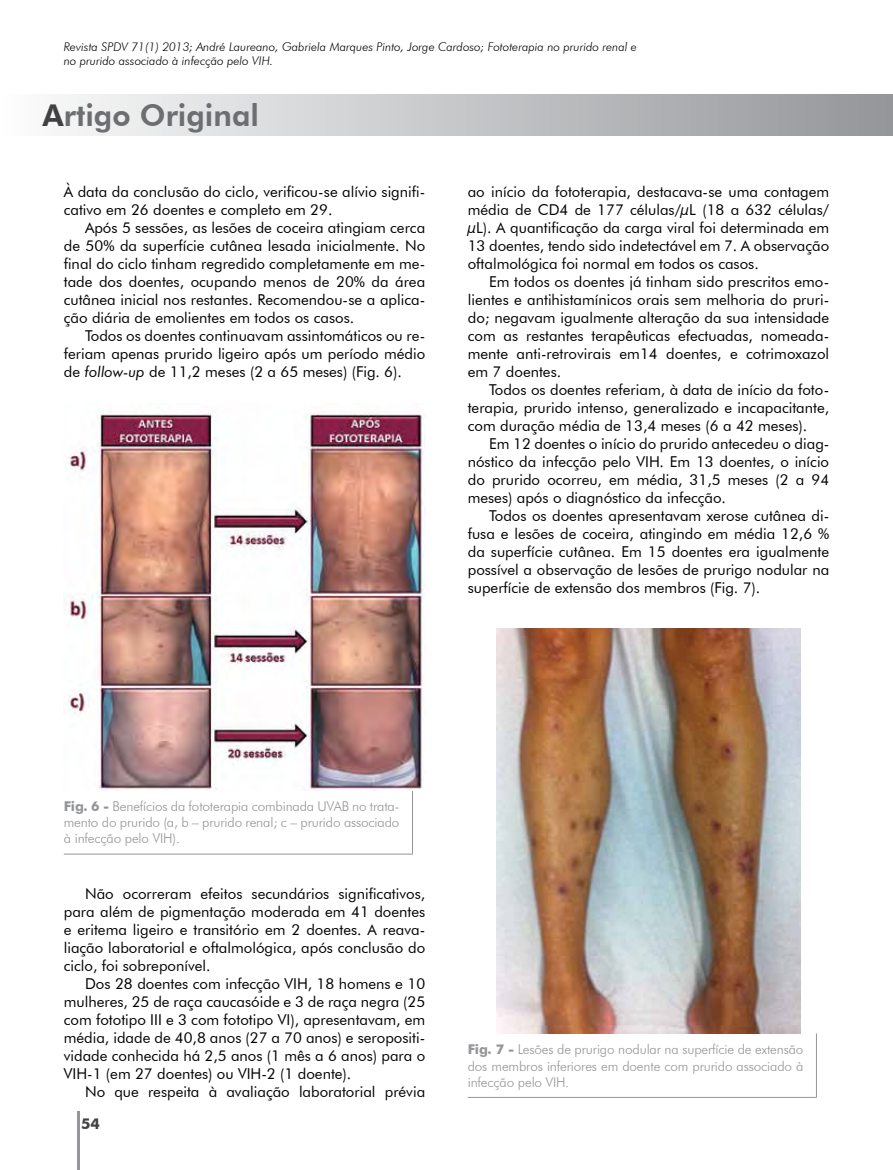
<style>
.page{position:relative;width:893px;height:1170px;background:#fff}
.page>*{position:absolute;margin:0;border:0;box-sizing:border-box;transform-origin:0 0}
.t1{font:800 30px "Futura BT";color:#6d6e71}
.t2{font:15px/18px "Futura BT";color:#000;text-align:justify}
.t3{font:700 15px "Futura BT";color:#414042}
.t4{font:300 13.5px/16.2px "Futura BT";letter-spacing:-.01em;color:#939598;text-align:justify}
.t5{font:italic 300 12px/14.4px "Futura BT";color:#000}
.s1{color:#414042}
.s2{font-style:italic}
.s3{font-weight:700}
</style>
<div class="page">
<div style="left:0;top:94px;width:893px;height:41px;background:linear-gradient(to right,#fcfcfd,#939598)"></div>
<hr style="left:77px;top:1111px;width:3px;height:58px;background:#939598">
<hr style="left:412px;top:790px;width:1px;height:63px;background:#939598">
<hr style="left:64px;top:853px;width:349px;height:1px;background:#939598">
<img style="left:66px;top:403px;width:359px;height:387px">
<hr style="left:816px;top:1033px;width:1px;height:63px;background:#939598">
<hr style="left:468px;top:1096px;width:349px;height:1px;background:#939598">
<img style="left:496px;top:629px;width:305px;height:404px">
<p class="t5" style="left:64px;top:39px;width:575px">Revista SPDV 71(1) 2013; André Laureano, Gabriela Marques Pinto, Jorge Cardoso; Fototerapia no prurido renal e no prurido associado à infecção pelo VIH.</p>
<h1 class="t1" style="left:43px;top:97px;width:218px"><span class="s1">A</span>rtigo Original</h1>
<p class="t2" style="left:64px;top:182px;width:363px">À data da conclusão do ciclo, verificou-se alívio signifi&shy;cativo em 26 doentes e completo em 29.</p>
<p class="t2" style="left:64px;top:218px;width:363px;text-indent:21px">Após 5 sessões, as lesões de coceira atingiam cerca de 50% da superfície cutânea lesada inicialmente. No final do ciclo tinham regredido completamente em me&shy;tade dos doentes, ocupando menos de 20% da área cutânea inicial nos restantes. Recomendou-se a aplica&shy;ção diária de emolientes em todos os casos.</p>
<p class="t2" style="left:64px;top:326px;width:363px;text-indent:21px">Todos os doentes continuavam assintomáticos ou re&shy;feriam apenas prurido ligeiro após um período médio de <span class="s2">follow-up</span> de 11,2 meses (2 a 65 meses) (Fig. 6).</p>
<p class="t2" style="left:468px;top:182px;width:363px">ao início da fototerapia, destacava-se uma contagem média de CD4 de 177 células/µL (18 a 632 células/ µL). A quantificação da carga viral foi determinada em 13 doentes, tendo sido indetectável em 7. A observação oftalmológica foi normal em todos os casos.</p>
<p class="t2" style="left:468px;top:272px;width:363px;text-indent:21px">Em todos os doentes já tinham sido prescritos emo&shy;lientes e antihistamínicos orais sem melhoria do pruri&shy;do; negavam igualmente alteração da sua intensidade com as restantes terapêuticas efectuadas, nomeada&shy;mente anti-retrovirais em14 doentes, e cotrimoxazol em 7 doentes.</p>
<p class="t2" style="left:468px;top:380px;width:363px;text-indent:21px">Todos os doentes referiam, à data de início da foto&shy;terapia, prurido intenso, generalizado e incapacitante, com duração média de 13,4 meses (6 a 42 meses).</p>
<p class="t2" style="left:468px;top:434px;width:363px;text-indent:21px">Em 12 doentes o início do prurido antecedeu o diag&shy;nóstico da infecção pelo VIH. Em 13 doentes, o início do prurido ocorreu, em média, 31,5 meses (2 a 94 meses) após o diagnóstico da infecção.</p>
<p class="t2" style="left:468px;top:506px;width:363px;text-indent:21px">Todos os doentes apresentavam xerose cutânea di&shy;fusa e lesões de coceira, atingindo em média 12,6 % da superfície cutânea. Em 15 doentes era igualmente possível a observação de lesões de prurigo nodular na superfície de extensão dos membros (Fig. 7).</p>
<p class="t4" style="left:64px;top:798px;width:337px"><span class="s3">Fig. 6 -</span> Benefícios da fototerapia combinada UVAB no trata&shy;mento do prurido (a, b – prurido renal; c – prurido associado à infecção pelo VIH).</p>
<p class="t2" style="left:64px;top:884px;width:363px;text-indent:21px">Não ocorreram efeitos secundários significativos, para além de pigmentação moderada em 41 doentes e eritema ligeiro e transitório em 2 doentes. A reava&shy;liação laboratorial e oftalmológica, após conclusão do ciclo, foi sobreponível.</p>
<p class="t2" style="left:64px;top:974px;width:363px;text-indent:21px">Dos 28 doentes com infecção VIH, 18 homens e 10 mulheres, 25 de raça caucasóide e 3 de raça negra (25 com fototipo III e 3 com fototipo VI), apresentavam, em média, idade de 40,8 anos (27 a 70 anos) e seropositi&shy;vidade conhecida há 2,5 anos (1 mês a 6 anos) para o VIH-1 (em 27 doentes) ou VIH-2 (1 doente).</p>
<p class="t2" style="left:85px;top:1082px;width:342px">No que respeita à avaliação laboratorial prévia</p>
<p class="t3" style="left:81px;top:1114px;width:20px">54</p>
<p class="t4" style="left:468px;top:1041px;width:337px"><span class="s3">Fig. 7 -</span> Lesões de prurigo nodular na superfície de extensão dos membros inferiores em doente com prurido associado à infecção pelo VIH.</p>
</div>
